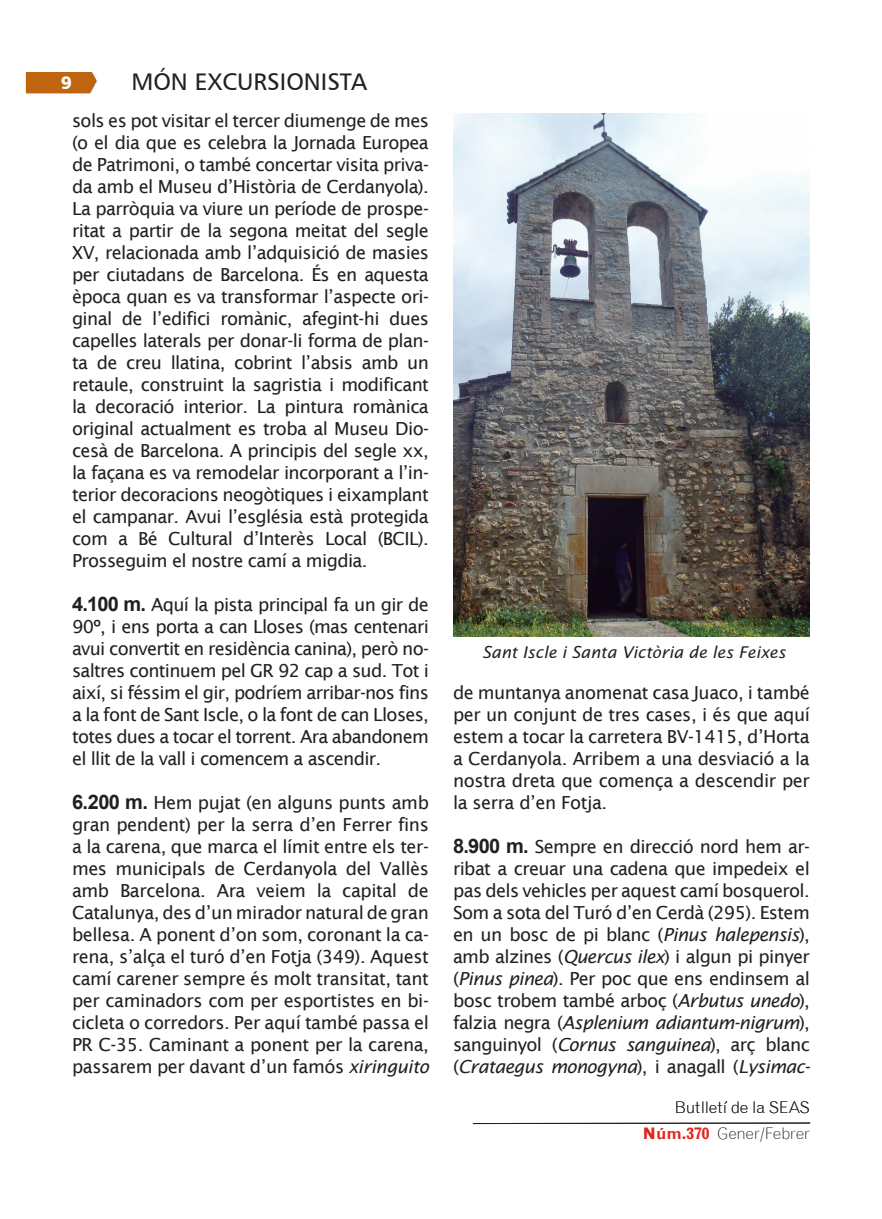
<style>
.page{position:relative;width:882px;height:1219px;background:#fff}
.page>*{position:absolute;margin:0;border:0;box-sizing:border-box;transform-origin:0 0}
.t1{font:24px "Humanist 777 BT Roman B";color:#231f20}
.t2{font:18px/22px "Lucida Sans";letter-spacing:-.035em;color:#231f20;text-align:justify}
.t3{font:18px "Humanist 777 BT Black B";color:#fff}
.t4{font:16.2px "Lucida Sans Ita";color:#231f20}
.t5{font:300 16px "Grotesque";letter-spacing:-.015em;color:#231f20}
.s1{font-family:"Arial";font-weight:700;font-size:20px}
.s2{font-style:italic}
.s3{font-weight:700;color:#e1271b}
</style>
<div class="page">
<img style="left:26px;top:72px;width:71px;height:22px">
<hr style="left:473px;top:1122px;width:337px;height:2px;background:#231f20">
<img style="left:453px;top:113px;width:357px;height:523px">
<p class="t3" style="left:61px;top:71px;width:13px">9</p>
<h1 class="t1" style="left:131px;top:67px;width:237px">MÓN EXCURSIONISTA</h1>
<p class="t2" style="left:72px;top:110px;width:358px">sols es pot visitar el tercer diumenge de mes (o el dia que es celebra la Jornada Europea de Patrimoni, o també concertar visita priva&shy;da amb el Museu d’Història de Cerdanyola).<br>La parròquia va viure un període de prospe&shy;ritat a partir de la segona meitat del segle XV, relacionada amb l’adquisició de masies per ciutadans de Barcelona. És en aquesta època quan es va transformar l’aspecte ori&shy;ginal de l’edifici romànic, afegint-hi dues capelles laterals per donar-li forma de plan&shy;ta de creu llatina, cobrint l’absis amb un retaule, construint la sagristia i modificant la decoració interior. La pintura romànica original actualment es troba al Museu Dio&shy;cesà de Barcelona. A principis del segle xx, la façana es va remodelar incorporant a l’in&shy;terior decoracions neogòtiques i eixamplant el campanar. Avui l’església està protegida com a Bé Cultural d’Interès Local (BCIL).<br>Prosseguim el nostre camí a migdia.</p>
<p class="t2" style="left:72px;top:594px;width:358px"><span class="s1">4.100 m.</span> Aquí la pista principal fa un gir de 90º, i ens porta a can Lloses (mas centenari avui convertit en residència canina), però no&shy;saltres continuem pel GR 92 cap a sud. Tot i així, si féssim el gir, podríem arribar-nos fins a la font de Sant Iscle, o la font de can Lloses, totes dues a tocar el torrent. Ara abandonem el llit de la vall i comencem a ascendir.</p>
<p class="t2" style="left:72px;top:792px;width:358px"><span class="s1">6.200 m.</span> Hem pujat (en alguns punts amb gran pendent) per la serra d’en Ferrer fins a la carena, que marca el límit entre els ter&shy;mes municipals de Cerdanyola del Vallès amb Barcelona. Ara veiem la capital de Catalunya, des d’un mirador natural de gran bellesa. A ponent d’on som, coronant la ca&shy;rena, s’alça el turó d’en Fotja (349). Aquest camí carener sempre és molt transitat, tant per caminadors com per esportistes en bi&shy;cicleta o corredors. Per aquí també passa el PR C-35. Caminant a ponent per la carena, passarem per davant d’un famós <span class="s2">xiringuito</span></p>
<p class="t4" style="left:482px;top:643px;width:305px">Sant Iscle i Santa Victòria de les Feixes</p>
<p class="t2" style="left:453px;top:682px;width:358px">de muntanya anomenat casa Juaco, i també per un conjunt de tres cases, i és que aquí estem a tocar la carretera BV-1415, d’Horta a Cerdanyola. Arribem a una desviació a la nostra dreta que comença a descendir per la serra d’en Fotja.</p>
<p class="t2" style="left:453px;top:836px;width:358px"><span class="s1">8.900 m.</span> Sempre en direcció nord hem ar&shy;ribat a creuar una cadena que impedeix el pas dels vehicles per aquest camí bosquerol.<br>Som a sota del Turó d’en Cerdà (295). Estem en un bosc de pi blanc (<span class="s2">Pinus halepensis</span>), amb alzines (<span class="s2">Quercus ilex</span>) i algun pi pinyer (<span class="s2">Pinus pinea</span>). Per poc que ens endinsem al bosc trobem també arboç (<span class="s2">Arbutus unedo</span>), falzia negra (<span class="s2">Asplenium adiantum-nigrum</span>), sanguinyol (<span class="s2">Cornus sanguinea</span>), arç blanc (<span class="s2">Crataegus monogyna</span>), i anagall (<span class="s2">Lysimac-</span></p>
<p class="t5" style="left:674px;top:1098px;width:137px">Butlletí de la SEAS</p>
<p class="t5" style="left:642px;top:1124px;width:169px"><span class="s3">Núm.370</span> Gener/Febrer</p>
</div>
